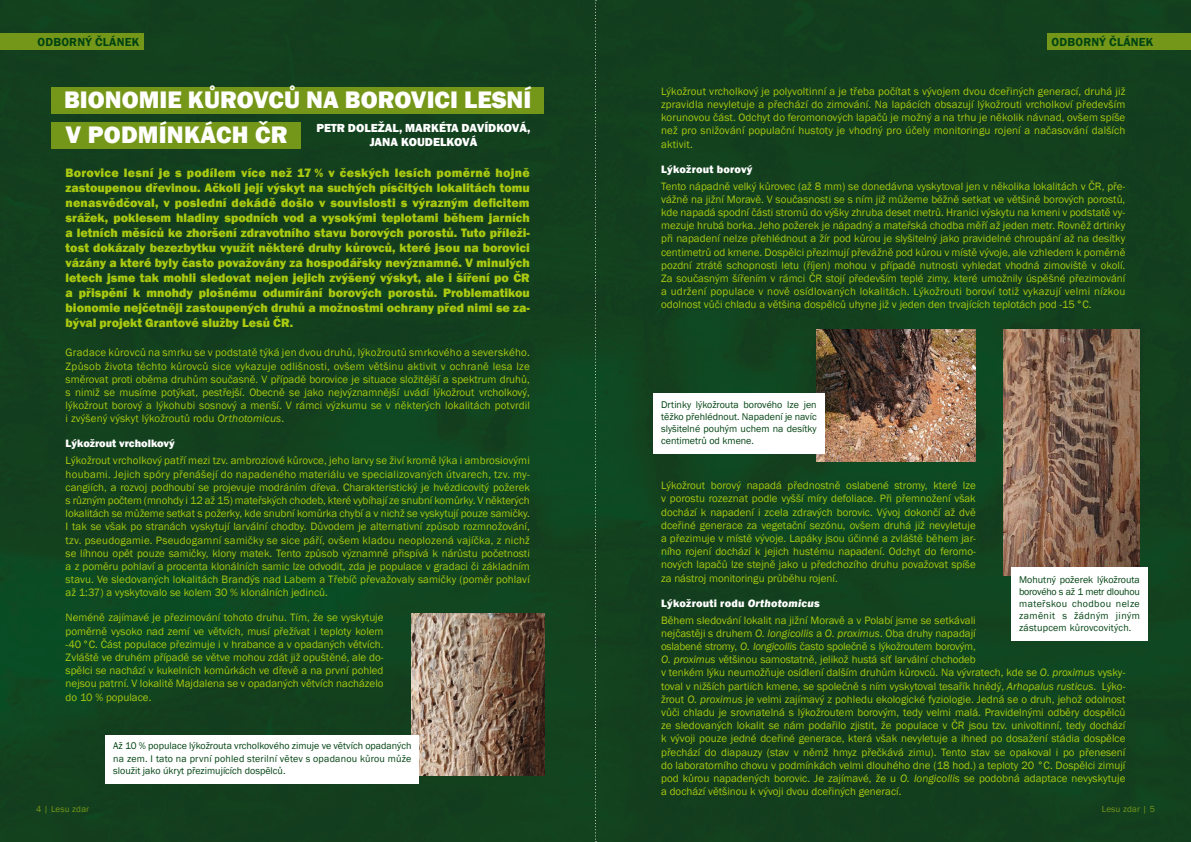
<style>
.page{position:relative;width:1191px;height:842px;background:#fff}
.page>*{position:absolute;margin:0;border:0;box-sizing:border-box;transform-origin:0 0}
.t1{font:800 24.6px "Franklin Gothic";color:#fff}
.t2{font:800 12.5px/15px "Franklin Gothic";color:#aac911;text-align:justify}
.t3{font:800 12px "Franklin Gothic";color:#fff}
.t4{font:600 12px "Franklin Gothic";letter-spacing:.02em;color:#004312}
.t5{font:11px/13.2px "Franklin Gothic";color:#aac911;text-align:justify}
.t6{font:800 11px "Franklin Gothic";letter-spacing:.02em;color:#fff}
.t7{font:800 11px "Franklin Gothic";color:#fff}
.t8{font:10px/12.2px "Franklin Gothic";color:#004312;text-align:justify}
.t9{font:9px "Franklin Gothic";letter-spacing:.02em;color:#759719}
.s1{font-style:italic}
</style>
<div class="page">
<img style="left:0;top:0;width:1191px;height:842px">
<div style="left:51px;top:87px;width:493px;height:26px;background:#759719"></div>
<div style="left:51px;top:122px;width:250px;height:26px;background:#759719"></div>
<img style="left:411px;top:614px;width:133px;height:161px">
<div style="left:105px;top:735px;width:314px;height:48px;background:#fff"></div>
<img style="left:1003px;top:330px;width:136px;height:246px">
<img style="left:816px;top:330px;width:159px;height:132px">
<div style="left:1011px;top:568px;width:136px;height:73px;background:#fff"></div>
<div style="left:653px;top:393px;width:171px;height:61px;background:#fff"></div>
<div style="left:1047px;top:34px;width:144px;height:16px;background:#759719"></div>
<div style="left:0;top:34px;width:143px;height:16px;background:#759719"></div>
<svg style="left:595px;top:0;width:1px;height:842px"></svg>
<p class="t4" style="left:37px;top:34px;width:103px">ODBORNÝ ČLÁNEK</p>
<p class="t4" style="left:1051px;top:34px;width:103px">ODBORNÝ ČLÁNEK</p>
<p class="t1" style="left:64px;top:84px;width:469px">BIONOMIE KŮROVCŮ NA BOROVICI LESNÍ</p>
<p class="t1" style="left:66px;top:119px;width:224px">V PODMÍNKÁCH ČR</p>
<p class="t3" style="left:316px;top:120px;width:215px">PETR DOLEŽAL, MARKÉTA DAVÍDKOVÁ,</p>
<p class="t3" style="left:370px;top:135px;width:109px">JANA KOUDELKOVÁ</p>
<p class="t2" style="left:66px;top:165px;width:466px">Borovice lesní je s podílem více než 17 % v českých lesích poměrně hojně zastoupenou dřevinou. Ačkoli její výskyt na suchých písčitých lokalitách tomu nenasvědčoval, v poslední dekádě došlo v souvislosti s výrazným deficitem srážek, poklesem hladiny spodních vod a vysokými teplotami během jarních a letních měsíců ke zhoršení zdravotního stavu borových porostů. Tuto příleži&shy;tost dokázaly bezezbytku využít některé druhy kůrovců, které jsou na borovici vázány a které byly často považovány za hospodářsky nevýznamné. V minulých letech jsme tak mohli sledovat nejen jejich zvýšený výskyt, ale i šíření po ČR a přispění k mnohdy plošnému odumírání borových porostů. Problematikou bionomie nejčetněji zastoupených druhů a možnostmi ochrany před nimi se za&shy;býval projekt Grantové služby Lesů ČR.</p>
<p class="t5" style="left:66px;top:346px;width:466px">Gradace kůrovců na smrku se v podstatě týká jen dvou druhů, lýkožroutů smrkového a severského.<br>Způsob života těchto kůrovců sice vykazuje odlišnosti, ovšem většinu aktivit v ochraně lesa lze směrovat proti oběma druhům současně. V případě borovice je situace složitější a spektrum druhů, s nimiž se musíme potýkat, pestřejší. Obecně se jako nejvýznamnější uvádí lýkožrout vrcholkový, lýkožrout borový a lýkohubi sosnový a menší. V rámci výzkumu se v některých lokalitách potvrdil i zvýšený výskyt lýkožroutů rodu <span class="s1">Orthotomicus</span>.</p>
<p class="t7" style="left:66px;top:437px;width:111px">Lýkožrout vrcholkový</p>
<p class="t5" style="left:66px;top:454px;width:466px">Lýkožrout vrcholkový patří mezi tzv. ambroziové kůrovce, jeho larvy se živí kromě lýka i ambrosiovými houbami. Jejich spóry přenášejí do napadeného materiálu ve specializovaných útvarech, tzv. my&shy;cangiích, a rozvoj podhoubí se projevuje modráním dřeva. Charakteristický je hvězdicovitý požerek s různým počtem (mnohdy i 12 až 15) mateřských chodeb, které vybíhají ze snubní komůrky. V některých lokalitách se můžeme setkat s požerky, kde snubní komůrka chybí a v nichž se vyskytují pouze samičky.<br>I tak se však po stranách vyskytují larvální chodby. Důvodem je alternativní způsob rozmnožování, tzv. pseudogamie. Pseudogamní samičky se sice páří, ovšem kladou neoplozená vajíčka, z nichž se líhnou opět pouze samičky, klony matek. Tento způsob významně přispívá k nárůstu početnosti a z poměru pohlaví a procenta klonálních samic lze odvodit, zda je populace v gradaci či základním stavu. Ve sledovaných lokalitách Brandýs nad Labem a Třebíč převažovaly samičky (poměr pohlaví až 1:37) a vyskytovalo se kolem 30 % klonálních jedinců.</p>
<p class="t5" style="left:66px;top:611px;width:319px">Neméně zajímavé je přezimování tohoto druhu. Tím, že se vyskytuje poměrně vysoko nad zemí ve větvích, musí přežívat i teploty kolem -40°C. Část populace přezimuje i v hrabance a v opadaných větvích.<br>Zvláště ve druhém případě se větve mohou zdát již opuštěné, ale do&shy;spělci se nachází v kukelních komůrkách ve dřevě a na první pohled nejsou patrní. V lokalitě Majdalena se v opadaných větvích nacházelo do 10 % populace.</p>
<p class="t8" style="left:113px;top:740px;width:300px">Až 10 % populace lýkožrouta vrcholkového zimuje ve větvích opadaných na zem. I tato na první pohled sterilní větev s opadanou kůrou může sloužit jako úkryt přezimujících dospělců.</p>
<p class="t9" style="left:36px;top:804px;width:55px">4 | Lesu zdar</p>
<p class="t5" style="left:661px;top:85px;width:466px">Lýkožrout vrcholkový je polyvoltinní a je třeba počítat s vývojem dvou dceřiných generací, druhá již zpravidla nevyletuje a přechází do zimování. Na lapácích obsazují lýkožrouti vrcholkoví především korunovou část. Odchyt do feromonových lapačů je možný a na trhu je několik návnad, ovšem spíše než pro snižování populační hustoty je vhodný pro účely monitoringu rojení a načasování dalších aktivit.</p>
<p class="t6" style="left:661px;top:162px;width:93px">Lýkožrout borový</p>
<p class="t5" style="left:661px;top:180px;width:466px">Tento nápadně velký kůrovec (až 8 mm) se donedávna vyskytoval jen v několika lokalitách v ČR, pře&shy;vážně na jižní Moravě. V současnosti se s ním již můžeme běžně setkat ve většině borových porostů, kde napadá spodní části stromů do výšky zhruba deset metrů. Hranici výskytu na kmeni v podstatě vy&shy;mezuje hrubá borka. Jeho požerek je nápadný a mateřská chodba měří až jeden metr. Rovněž drtinky při napadení nelze přehlédnout a žír pod kůrou je slyšitelný jako pravidelné chroupání až na desítky centimetrů od kmene. Dospělci přezimují převážně pod kůrou v místě vývoje, ale vzhledem k poměrně pozdní ztrátě schopnosti letu (říjen) mohou v případě nutnosti vyhledat vhodná zimoviště v okolí.<br>Za současným šířením v rámci ČR stojí především teplé zimy, které umožnily úspěšné přezimování a udržení populace v nově osídlovaných lokalitách. Lýkožrouti boroví totiž vykazují velmi nízkou odolnost vůči chladu a většina dospělců uhyne již v jeden den trvajících teplotách pod -15°C.</p>
<p class="t8" style="left:661px;top:399px;width:157px">Drtinky lýkožrouta borového lze jen těžko přehlédnout. Napadení je navíc slyšitelné pouhým uchem na desítky centimetrů od kmene.</p>
<p class="t5" style="left:661px;top:479px;width:316px">Lýkožrout borový napadá přednostně oslabené stromy, které lze v porostu rozeznat podle vyšší míry defoliace. Při přemnožení však dochází k napadení i zcela zdravých borovic. Vývoj dokončí až dvě dceřiné generace za vegetační sezónu, ovšem druhá již nevyletuje a přezimuje v místě vývoje. Lapáky jsou účinné a zvláště během jar&shy;ního rojení dochází k jejich hustému napadení. Odchyt do feromo&shy;nových lapačů lze stejně jako u předchozího druhu považovat spíše za nástroj monitoringu průběhu rojení.</p>
<p class="t8" style="left:1019px;top:573px;width:122px">Mohutný požerek lýkožrouta borového s až 1 metr dlouhou mateřskou chodbou nelze zaměnit s žádným jiným zástupcem kůrovcovitých.</p>
<p class="t6" style="left:661px;top:596px;width:160px">Lýkožrouti rodu <span class="s1">Orthotomicus</span></p>
<p class="t5" style="left:661px;top:613px;width:316px">Během sledování lokalit na jižní Moravě a v Polabí jsme se setkávali nejčastěji s druhem <span class="s1">O. longicollis</span> a <span class="s1">O. proximus</span>. Oba druhy napadají oslabené stromy, <span class="s1">O. longicollis</span> často společně s lýkožroutem borovým, <span class="s1">O. proximus</span> většinou samostatně, jelikož hustá síť larvální chchodeb</p>
<p class="t5" style="left:661px;top:666px;width:466px">v tenkém lýku neumožňuje osídlení dalším druhům kůrovců. Na vývratech, kde se <span class="s1">O. proximus</span> vysky&shy;toval v nižších partiích kmene, se společně s ním vyskytoval tesařík hnědý, <span class="s1">Arhopalus rusticus</span>. Lýko&shy;žrout <span class="s1">O. proximus</span> je velmi zajímavý z pohledu ekologické fyziologie. Jedná se o druh, jehož odolnost vůči chladu je srovnatelná s lýkožroutem borovým, tedy velmi malá. Pravidelnými odběry dospělců ze sledovaných lokalit se nám podařilo zjistit, že populace v ČR jsou tzv. univoltinní, tedy dochází k vývoji pouze jedné dceřiné generace, která však nevyletuje a ihned po dosažení stádia dospělce přechází do diapauzy (stav v němž hmyz přečkává zimu). Tento stav se opakoval i po přenesení do laboratorního chovu v podmínkách velmi dlouhého dne (18 hod.) a teploty 20 °C. Dospělci zimují pod kůrou napadených borovic. Je zajímavé, že u <span class="s1">O. longicollis</span> se podobná adaptace nevyskytuje a dochází většinou k vývoji dvou dceřiných generací.</p>
<p class="t9" style="left:1101px;top:804px;width:55px">Lesu zdar | 5</p>
</div>
